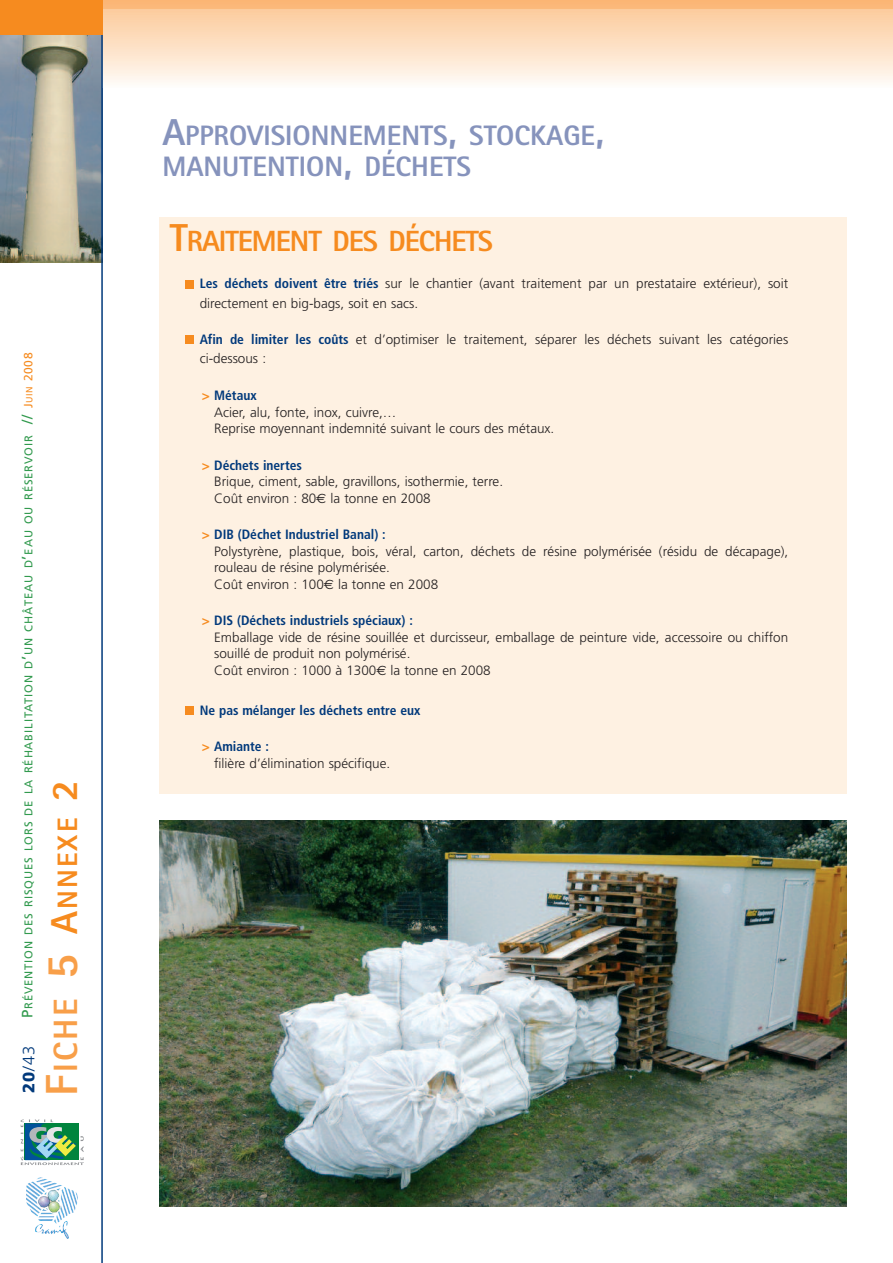
<style>
.page{position:relative;width:893px;height:1263px;background:#fff}
.page>*{position:absolute;margin:0;border:0;box-sizing:border-box;transform-origin:0 0}
.t1{font:800 29.25px "Rotis Sans Serif";letter-spacing:-.035em;color:#f68b1f}
.t2{font:800 28.2px/31.5px "Rotis Sans Serif";color:#8693bc}
.t3{font:800 28.2px "Rotis Sans Serif";letter-spacing:.075em;color:#f68b1f}
.t4{font:300 16.5px "Frutiger";color:#01397b}
.t5{font:300 13.5px/16.5px "Frutiger";color:#231f20}
.t6{font:700 condensed 13.5px "Frutiger";color:#01397b}
.t7{font:11.25px "Frutiger";letter-spacing:.075em;color:#329a4e}
.s1{font-size:15px}
.s2{font-size:12px;color:#f68b1f}
.s3{font-size:9px;color:#f68b1f}
.s4{font-weight:900}
.s5{font-size:45px;color:#f89f49}
.s6{font-size:33.75px;color:#f89f49}
.s7{font-size:37.5px}
.s8{font-size:39px}
.s9{font-weight:700;font-stretch:condensed;color:#01397b}
.s10{font-weight:700;color:#f68b1f}
.s11{font-family:"Euro Sans";font-weight:400}
</style>
<div class="page">
<div style="left:159px;top:218px;width:688px;height:576px;background:#fef1e2"></div>
<div style="left:186px;top:706px;width:8px;height:9px;background:#f68b1f"></div>
<div style="left:186px;top:335px;width:8px;height:9px;background:#f68b1f"></div>
<div style="left:186px;top:280px;width:8px;height:8px;background:#f68b1f"></div>
<img style="left:0;top:35px;width:101px;height:228px">
<hr style="left:102px;top:0;width:791px;height:2px;background:#fbb775">
<hr style="left:102px;top:2px;width:791px;height:2px;background:#fbb878">
<hr style="left:102px;top:4px;width:791px;height:2px;background:#fbba7b">
<hr style="left:102px;top:6px;width:791px;height:2px;background:#fbbb7d">
<hr style="left:102px;top:8px;width:791px;height:2px;background:#fbbd81">
<hr style="left:102px;top:10px;width:791px;height:2px;background:#fcbe83">
<hr style="left:102px;top:12px;width:791px;height:2px;background:#fcc086">
<hr style="left:102px;top:14px;width:791px;height:2px;background:#fcc289">
<hr style="left:102px;top:16px;width:791px;height:2px;background:#fcc38c">
<hr style="left:102px;top:18px;width:791px;height:2px;background:#fcc58f">
<hr style="left:102px;top:20px;width:791px;height:2px;background:#fcc791">
<hr style="left:102px;top:22px;width:791px;height:2px;background:#fcc794">
<hr style="left:102px;top:24px;width:791px;height:2px;background:#fcc997">
<hr style="left:102px;top:26px;width:791px;height:2px;background:#fccb99">
<hr style="left:102px;top:28px;width:791px;height:2px;background:#fccc9d">
<hr style="left:102px;top:30px;width:791px;height:2px;background:#fdce9f">
<hr style="left:102px;top:32px;width:791px;height:2px;background:#fdcea2">
<hr style="left:102px;top:34px;width:791px;height:2px;background:#fdd1a5">
<hr style="left:102px;top:36px;width:791px;height:2px;background:#fdd2a8">
<hr style="left:102px;top:38px;width:791px;height:2px;background:#fdd4ac">
<hr style="left:102px;top:40px;width:791px;height:2px;background:#fdd5ae">
<hr style="left:102px;top:42px;width:791px;height:2px;background:#fdd7b1">
<hr style="left:102px;top:44px;width:791px;height:2px;background:#fdd8b4">
<hr style="left:102px;top:46px;width:791px;height:2px;background:#fddab6">
<hr style="left:102px;top:48px;width:791px;height:2px;background:#fddcba">
<hr style="left:102px;top:50px;width:791px;height:2px;background:#fdddbd">
<hr style="left:102px;top:52px;width:791px;height:2px;background:#fddfc0">
<hr style="left:102px;top:54px;width:791px;height:2px;background:#fee0c3">
<hr style="left:102px;top:56px;width:791px;height:2px;background:#fee2c6">
<hr style="left:102px;top:58px;width:791px;height:2px;background:#fee4c9">
<hr style="left:102px;top:60px;width:791px;height:2px;background:#fee6cc">
<hr style="left:102px;top:62px;width:791px;height:2px;background:#fee8d0">
<hr style="left:102px;top:64px;width:791px;height:2px;background:#fee9d3">
<hr style="left:102px;top:66px;width:791px;height:2px;background:#feead6">
<hr style="left:102px;top:68px;width:791px;height:2px;background:#feecda">
<hr style="left:102px;top:70px;width:791px;height:2px;background:#feeedd">
<hr style="left:102px;top:72px;width:791px;height:2px;background:#fef0e1">
<hr style="left:102px;top:74px;width:791px;height:2px;background:#fef2e5">
<hr style="left:102px;top:76px;width:791px;height:2px;background:#fef4e9">
<hr style="left:102px;top:78px;width:791px;height:2px;background:#fef6ec">
<hr style="left:102px;top:80px;width:791px;height:2px;background:#fef7ef">
<hr style="left:102px;top:82px;width:791px;height:2px;background:#fefaf4">
<hr style="left:102px;top:84px;width:791px;height:2px;background:#fefbf7">
<hr style="left:102px;top:86px;width:791px;height:2px;background:#fefdfb">
<img style="left:31px;top:1177px;width:21px;height:18px">
<svg style="left:20px;top:1119px;width:64px;height:46px"></svg>
<hr style="left:101px;top:0;width:2px;height:1263px;background:#01397b">
<img style="left:159px;top:820px;width:688px;height:387px">
<div style="left:0;top:0;width:102px;height:35px;background:#f68b1f"></div>
<p class="t7" style="left:24px;top:1018px;width:667px;rotate:-90deg"><span class="s1">P</span>RÉVENTION DES RISQUES LORS DE LA RÉHABILITATION D<span class="s1">’</span>UN CHÂTEAU D<span class="s1">’</span>EAU OU RÉSERVOIR <span class="s1">//</span> <span class="s2">J</span><span class="s3">UIN</span> <span class="s2">2008</span></p>
<p class="t4" style="left:22px;top:1093px;width:48px;rotate:-90deg"><span class="s4">20</span>/43</p>
<h2 class="t3" style="left:58px;top:1096px;width:317px;rotate:-90deg"><span class="s5">F</span><span class="s6">ICHE</span> <span class="s5">5</span> <span class="s7">A</span>NNEXE <span class="s7">2</span></h2>
<h2 class="t2" style="left:162px;top:122px;width:443px"><span class="s7">A</span>PPROVISIONNEMENTS<span class="s7">,</span> STOCKAGE<span class="s7">,<br></span>MANUTENTION<span class="s7">,</span> DÉCHETS</h2>
<h1 class="t1" style="left:170px;top:231px;width:325px"><span class="s8">T</span>RAITEMENT DES DÉCHETS</h1>
<p class="t5" style="left:200px;top:275px;width:590px;line-height:19.5px"><span class="s9">Les déchets doivent être triés</span> sur le chantier (avant traitement par un prestataire extérieur), soit directement en big-bags, soit en sacs.</p>
<p class="t5" style="left:200px;top:330px;width:590px;line-height:19.5px"><span class="s9">Afin de limiter les coûts</span> et d’optimiser le traitement, séparer les déchets suivant les catégories ci-dessous :</p>
<p class="t5" style="left:214px;top:388px;width:342px;text-indent:-12px"><span class="s10">&gt;</span> <span class="s9">Métaux<br></span>Acier, alu, fonte, inox, cuivre,…<br>Reprise moyennant indemnité suivant le cours des métaux.</p>
<p class="t5" style="left:214px;top:458px;width:290px;text-indent:-12px"><span class="s10">&gt;</span> <span class="s9">Déchets inertes<br></span>Brique, ciment, sable, gravillons, isothermie, terre.<br>Coût environ : 80<span class="s11">€</span> la tonne en 2008</p>
<p class="t5" style="left:214px;top:527px;width:576px;text-indent:-12px"><span class="s10">&gt;</span> <span class="s9">DIB (Déchet Industriel Banal) :<br></span>Polystyrène, plastique, bois, véral, carton, déchets de résine polymérisée (résidu de décapage), rouleau de résine polymérisée.<br>Coût environ : 100<span class="s11">€</span> la tonne en 2008</p>
<p class="t5" style="left:214px;top:613px;width:576px;text-indent:-12px"><span class="s10">&gt;</span> <span class="s9">DIS (Déchets industriels spéciaux) :<br></span>Emballage vide de résine souillée et durcisseur, emballage de peinture vide, accessoire ou chiffon souillé de produit non polymérisé.<br>Coût environ : 1000 à 1300<span class="s11">€</span> la tonne en 2008</p>
<p class="t6" style="left:200px;top:704px;width:222px">Ne pas mélanger les déchets entre eux</p>
<p class="t5" style="left:214px;top:739px;width:178px;text-indent:-12px"><span class="s10">&gt;</span> <span class="s9">Amiante :<br></span>filière d’élimination spécifique.</p>
</div>
